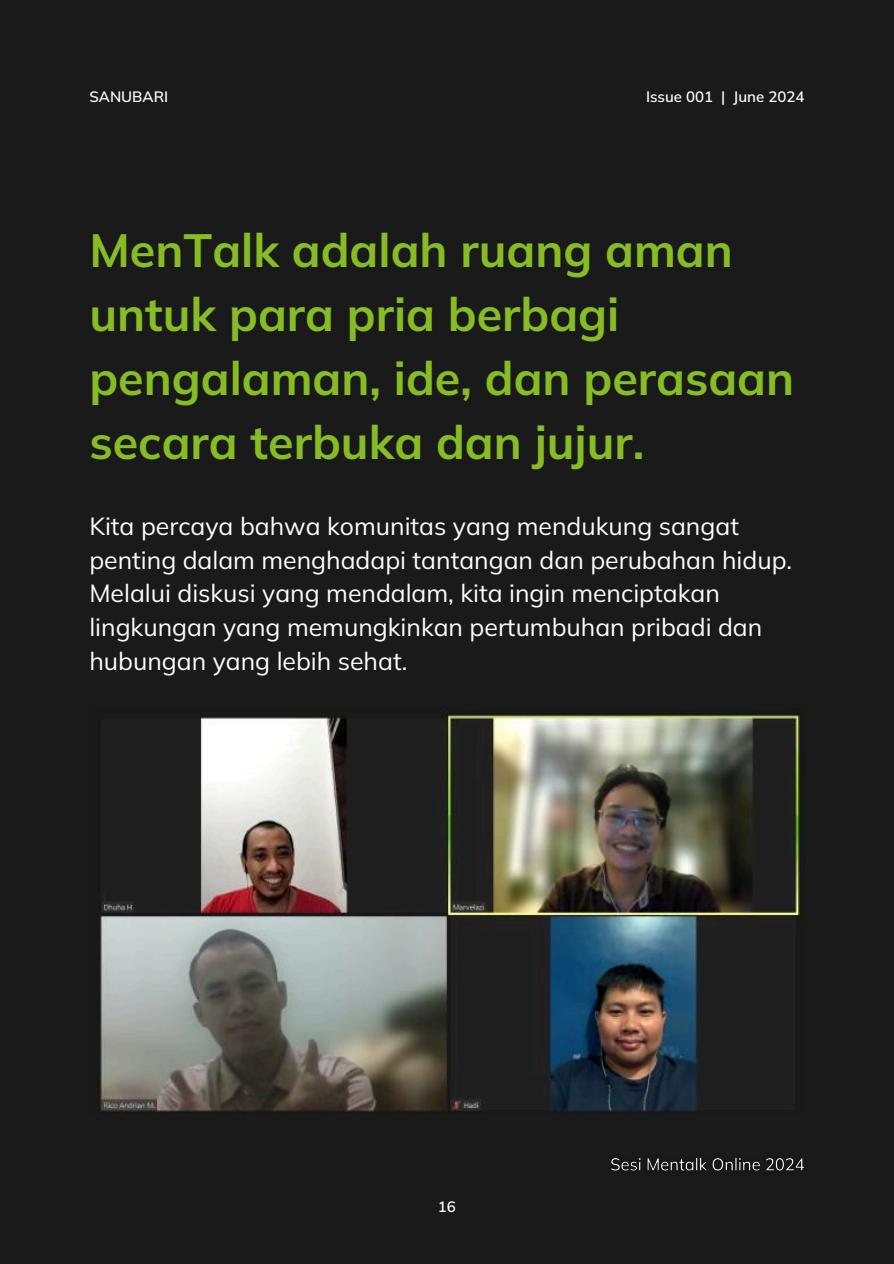
<style>
.page{position:relative;width:894px;height:1264px;background:#fff}
.page>*{position:absolute;margin:0;border:0;box-sizing:border-box;transform-origin:0 0}
.t1{font:700 46.5px/64.2px "Mulish";color:#86bc24}
.t2{font:24.75px/33.8px "Mulish";color:#fdfdfd}
.t3{font:600 15px "Mulish";color:#fdfdfd}
.t4{font:600 15px "Mulish";color:#fff}
</style>
<div class="page">
<div style="left:0;top:0;width:893px;height:1263px;background:#1a1a1a"></div>
<img style="left:98px;top:707px;width:706px;height:407px">
<img style="left:611px;top:1157px;width:194px;height:14px">
<h3 class="t3" style="left:89px;top:87px;width:80px">SANUBARI</h3>
<h4 class="t3" style="left:646px;top:87px;width:160px">Issue 001 | June 2024</h4>
<h2 class="t1" style="left:89px;top:217px;width:706px">MenTalk adalah ruang aman untuk para pria berbagi pengalaman, ide, dan perasaan secara terbuka dan jujur.</h2>
<p class="t2" style="left:89px;top:508px;width:704px">Kita percaya bahwa komunitas yang mendukung sangat penting dalam menghadapi tantangan dan perubahan hidup.<br>Melalui diskusi yang mendalam, kita ingin menciptakan lingkungan yang memungkinkan pertumbuhan pribadi dan hubungan yang lebih sehat.</p>
<p class="t4" style="left:437px;top:1196px;width:19px">16</p>
</div>
